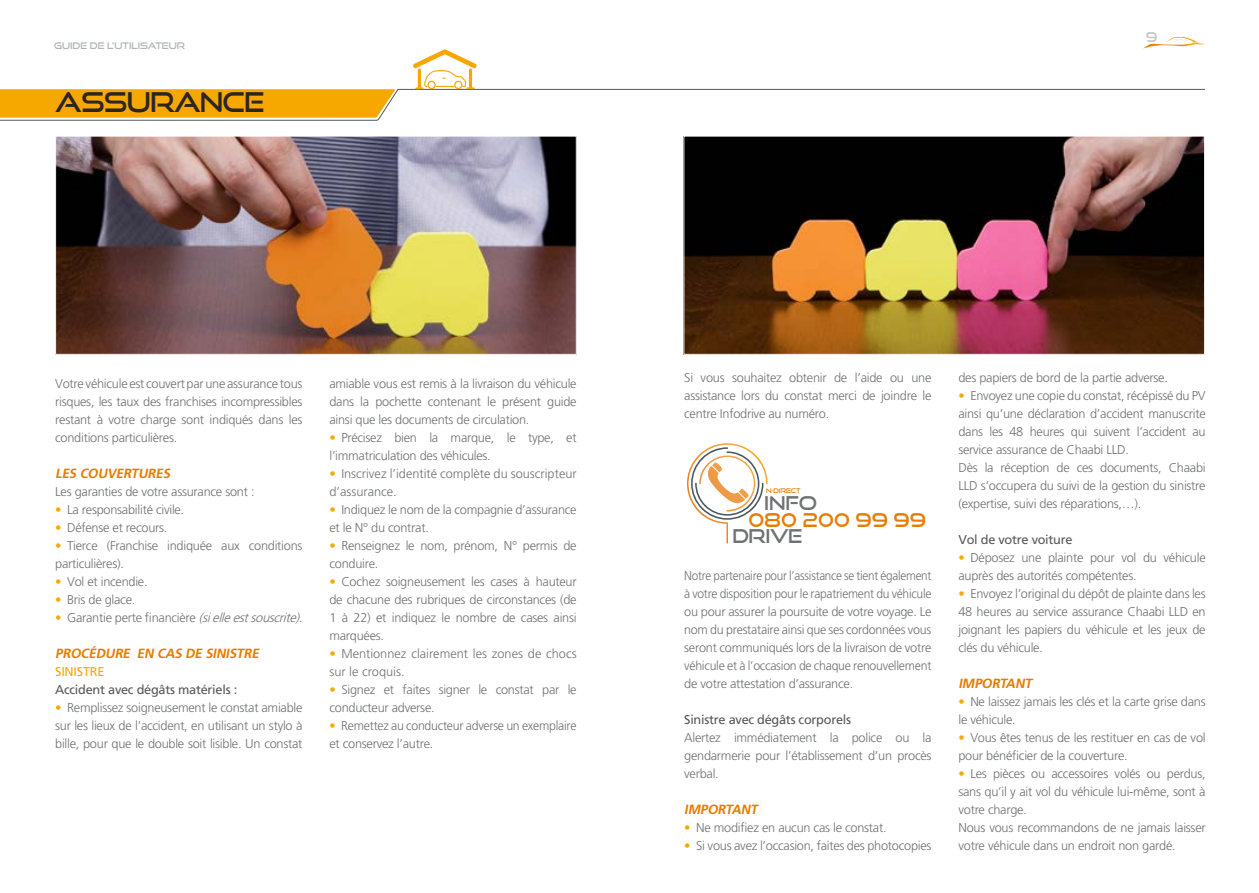
<style>
.page{position:relative;width:1259px;height:893px;background:#fff}
.page>*{position:absolute;margin:0;border:0;box-sizing:border-box;transform-origin:0 0}
.t1{font:27px "Good Times Rg";letter-spacing:-.03em;color:#2c2522}
.t2{font:18.9px "Good Times Rg";color:#e67d00}
.t3{font:18.9px/33.8px "Good Times Rg";letter-spacing:-.025em;color:#707172}
.t4{font:13.5px "Good Times Rg";color:#c6c7c8}
.t5{font:italic 700 13.35px "Frutiger";color:#e67d00}
.t6{font:300 12.75px/18px "Frutiger LT Std";letter-spacing:-.02em;color:#707172}
.t7{font:300 12.75px/18px "Frutiger LT Std";letter-spacing:-.02em;color:#707172;text-align:justify;scale:.92 1}
.t8{font:300 12.75px/18px "Frutiger LT Std";color:#707172}
.t9{font:12.75px "Frutiger";letter-spacing:-.02em;color:#58585a}
.t10{font:12.75px "Frutiger";letter-spacing:-.02em;color:#f7a800}
.t11{font:9px "Good Times Rg";color:#b1b3b4}
.t12{font:6.3px "Good Times Rg";letter-spacing:-.015em;color:#e67d00}
.s1{color:#f7a800}
.s2{font-style:italic}
.s3{font-family:"Win Soft Pro";font-weight:500}
</style>
<div class="page">
<img style="left:57px;top:138px;width:518px;height:215px">
<div style="left:55px;top:136px;width:522px;height:219px;border:1px solid #fff"></div>
<img style="left:685px;top:138px;width:518px;height:215px">
<div style="left:683px;top:136px;width:522px;height:219px;border:1px solid #fff"></div>
<svg style="left:0;top:37px;width:1205px;height:84px"></svg>
<svg style="left:687px;top:443px;width:80px;height:100px"></svg>
<p class="t11" style="left:54px;top:41px;width:133px">GUIDE DE L’UTILISATEUR</p>
<h1 class="t1" style="left:55px;top:86px;width:211px">ASSURANCE</h1>
<p class="t6" style="left:55px;top:375px;width:249px;text-align:justify">Votre véhicule est couvert par une assurance tous risques, les taux des franchises incompressibles restant à votre charge sont indiqués dans les conditions particulières.</p>
<p class="t5" style="left:55px;top:466px;width:119px">LES COUVERTURES</p>
<p class="t6" style="left:55px;top:483px;width:201px">Les garanties de votre assurance sont :</p>
<p class="t6" style="left:55px;top:501px;width:131px"><span class="s1">•</span> La responsabilité civile.</p>
<p class="t6" style="left:55px;top:519px;width:114px"><span class="s1">•</span> Défense et recours.</p>
<p class="t6" style="left:55px;top:537px;width:249px"><span class="s1">•</span> Tierce (Franchise indiquée aux conditions particulières).</p>
<p class="t6" style="left:55px;top:573px;width:94px"><span class="s1">•</span> Vol et incendie.</p>
<p class="t6" style="left:55px;top:591px;width:82px"><span class="s1">•</span> Bris de glace.</p>
<p class="t6" style="left:55px;top:609px;width:253px"><span class="s1">•</span> Garantie perte financière <span class="s2">(sielleestsouscrite).</span></p>
<p class="t5" style="left:55px;top:646px;width:208px">PROCÉDURE EN CAS DE SINISTRE</p>
<p class="t10" style="left:55px;top:664px;width:51px">SINISTRE</p>
<p class="t9" style="left:55px;top:682px;width:183px">Accident avec dégâts matériels :</p>
<p class="t6" style="left:55px;top:699px;width:249px;text-align:justify"><span class="s1">•</span> Remplissez soigneusement le constat amiable sur les lieux de l’accident, en utilisant un stylo à bille, pour que le double soit lisible. Un constat</p>
<p class="t6" style="left:329px;top:375px;width:249px;text-align:justify">amiable vous est remis à la livraison du véhicule dans la pochette contenant le présent guide ainsi que les documents de circulation.</p>
<p class="t6" style="left:329px;top:429px;width:249px"><span class="s1">•</span> Précisez bien la marque, le type, et l’immatriculation des véhicules.</p>
<p class="t8" style="left:329px;top:465px;width:249px"><span class="s1">•</span> Inscrivez l’identité complète du souscripteur d’assurance.</p>
<p class="t6" style="left:329px;top:501px;width:249px"><span class="s1">•</span> Indiquez le nom de la compagnie d’assurance et le N° du contrat.</p>
<p class="t6" style="left:329px;top:537px;width:249px"><span class="s1">•</span> Renseignez le nom, prénom, N° permis de conduire.</p>
<p class="t6" style="left:329px;top:573px;width:249px;text-align:justify"><span class="s1">•</span> Cochez soigneusement les cases à hauteur de chacune des rubriques de circonstances (de 1 à 22) et indiquez le nombre de cases ainsi marquées.</p>
<p class="t8" style="left:329px;top:645px;width:249px"><span class="s1">•</span> Mentionnez clairement les zones de chocs sur le croquis.</p>
<p class="t6" style="left:329px;top:681px;width:249px"><span class="s1">•</span> Signez et faites signer le constat par le conducteur adverse.</p>
<p class="t6" style="left:329px;top:717px;width:249px"><span class="s1">•</span> Remettez au conducteur adverse un exemplaire et conservez l’autre.</p>
<p class="t4" style="left:1146px;top:29px;width:13px">9</p>
<p class="t6" style="left:684px;top:368px;width:249px;text-align:justify">Si vous souhaitez obtenir de l’aide ou une assistance lors du constat merci de joindre le centre Infodrive au numéro.</p>
<p class="t12" style="left:766px;top:487px;width:36px">N<span class="s3">°</span>DIRECT</p>
<h2 class="t3" style="left:732px;top:486px;width:86px;text-indent:32px">INFO<br>DRIVE</h2>
<h2 class="t2" style="left:748px;top:508px;width:179px">080 200 99 99</h2>
<p class="t7" style="left:684px;top:566px;width:270px">Notre partenaire pour l’assistance se tient également à votre disposition pour le rapatriement du véhicule ou pour assurer la poursuite de votre voyage. Le nom du prestataire ainsi que ses cordonnées vous seront communiqués lors de la livraison de votre véhicule et à l’occasion de chaque renouvellement de votre attestation d’assurance.</p>
<p class="t9" style="left:684px;top:712px;width:168px">Sinistre avec dégâts corporels</p>
<p class="t6" style="left:684px;top:728px;width:249px;text-align:justify">Alertez immédiatement la police ou la gendarmerie pour l’établissement d’un procès verbal.</p>
<p class="t5" style="left:684px;top:801px;width:78px">IMPORTANT</p>
<p class="t6" style="left:684px;top:818px;width:204px"><span class="s1">•</span> Ne modifiez en aucun cas le constat.</p>
<p class="t6" style="left:684px;top:836px;width:249px"><span class="s1">•</span> Si vous avez l’occasion, faites des photocopies</p>
<p class="t6" style="left:958px;top:368px;width:211px">des papiers de bord de la partie adverse.</p>
<p class="t6" style="left:958px;top:386px;width:249px"><span class="s1">•</span> Envoyez une copie du constat, récépissé du PV ainsi qu’une déclaration d’accident manuscrite dans les 48 heures qui suivent l’accident au service assurance de Chaabi LLD.<br>Dès la réception de ces documents, Chaabi LLD s’occupera du suivi de la gestion du sinistre (expertise, suivi des réparations,…).</p>
<p class="t9" style="left:958px;top:532px;width:116px">Vol de votre voiture</p>
<p class="t6" style="left:958px;top:548px;width:249px"><span class="s1">•</span> Déposez une plainte pour vol du véhicule auprès des autorités compétentes.</p>
<p class="t6" style="left:958px;top:584px;width:249px;text-align:justify"><span class="s1">•</span> Envoyez l’original du dépôt de plainte dans les 48 heures au service assurance Chaabi LLD en joignant les papiers du véhicule et les jeux de clés du véhicule.</p>
<p class="t5" style="left:958px;top:675px;width:78px">IMPORTANT</p>
<p class="t6" style="left:958px;top:692px;width:249px"><span class="s1">•</span> Ne laissez jamais les clés et la carte grise dans le véhicule.</p>
<p class="t6" style="left:958px;top:728px;width:249px"><span class="s1">•</span> Vous êtes tenus de les restituer en cas de vol pour bénéficier de la couverture.</p>
<p class="t6" style="left:958px;top:764px;width:249px"><span class="s1">•</span> Les pièces ou accessoires volés ou perdus, sans qu’il y ait vol du véhicule lui-même, sont à votre charge.<br>Nous vous recommandons de ne jamais laisser votre véhicule dans un endroit non gardé.</p>
</div>
